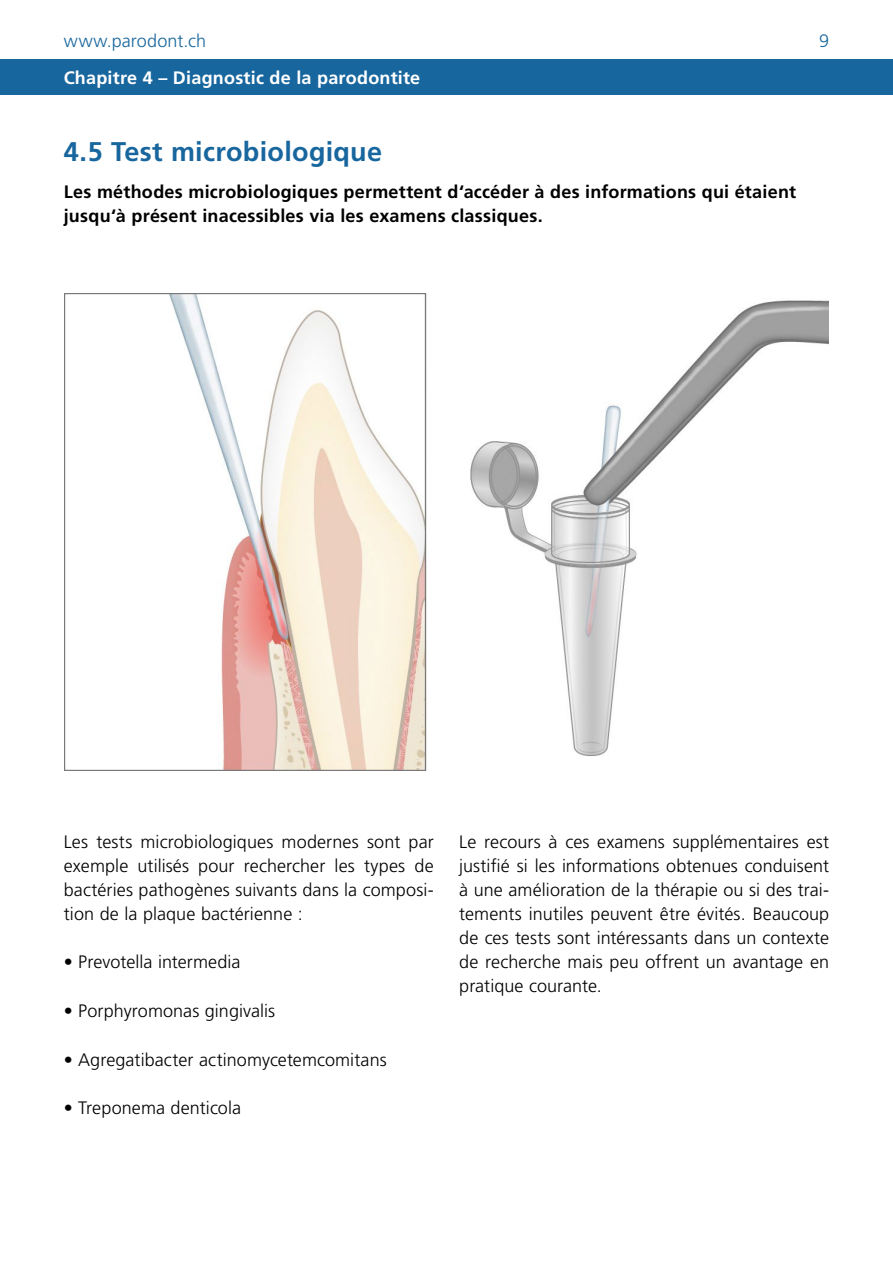
<style>
.page{position:relative;width:893px;height:1263px;background:#fff}
.page>*{position:absolute;margin:0;border:0;box-sizing:border-box;transform-origin:0 0}
.t1{font:700 27px "Frutiger";letter-spacing:.01em;color:#18669e}
.t2{font:300 18px/24px "Frutiger";letter-spacing:.005em;color:#000;text-align:justify}
.t3{font:700 18px/24px "Frutiger";letter-spacing:.015em;color:#000}
.t4{font:700 18px "Frutiger";letter-spacing:.015em;color:#fff}
.t5{font:300 18px "Frutiger";letter-spacing:.005em;color:#18669e}
.s1{font-weight:400}
</style>
<div class="page">
<div style="left:0;top:60px;width:893px;height:35px;background:#18669e"></div>
<img style="left:65px;top:293px;width:763px;height:478px">
<p class="t5" style="left:64px;top:30px;width:144px">www.parodont.ch</p>
<p class="t5" style="left:819px;top:30px;width:12px">9</p>
<p class="t4" style="left:64px;top:67px;width:358px">Chapitre 4 – Diagnostic de la parodontite</p>
<h1 class="t1" style="left:64px;top:136px;width:320px">4.5 Test microbiologique</h1>
<p class="t3" style="left:64px;top:179px;width:734px">Les méthodes microbiologiques permettent d‘accéder à des informations qui étaient jusqu‘à présent inacessibles via les examens classiques.</p>
<p class="t2" style="left:64px;top:829px;width:371px">Les tests microbiologiques modernes sont par exemple utilisés pour rechercher les types de bactéries pathogènes suivants dans la composi&shy;tion de la plaque bactérienne :</p>
<p class="t2" style="left:64px;top:950px;width:178px"><span class="s1">•</span> Prevotella intermedia</p>
<p class="t2" style="left:64px;top:999px;width:213px"><span class="s1">•</span> Porphyromonas gingivalis</p>
<p class="t2" style="left:64px;top:1047px;width:324px"><span class="s1">•</span> Agregatibacter actinomycetemcomitans</p>
<p class="t2" style="left:64px;top:1096px;width:179px"><span class="s1">•</span> Treponema denticola</p>
<p class="t2" style="left:459px;top:829px;width:371px">Le recours à ces examens supplémentaires est justifié si les informations obtenues conduisent à une amélioration de la thérapie ou si des trai&shy;tements inutiles peuvent être évités. Beaucoup de ces tests sont intéressants dans un contexte de recherche mais peu offrent un avantage en pratique courante.</p>
</div>
